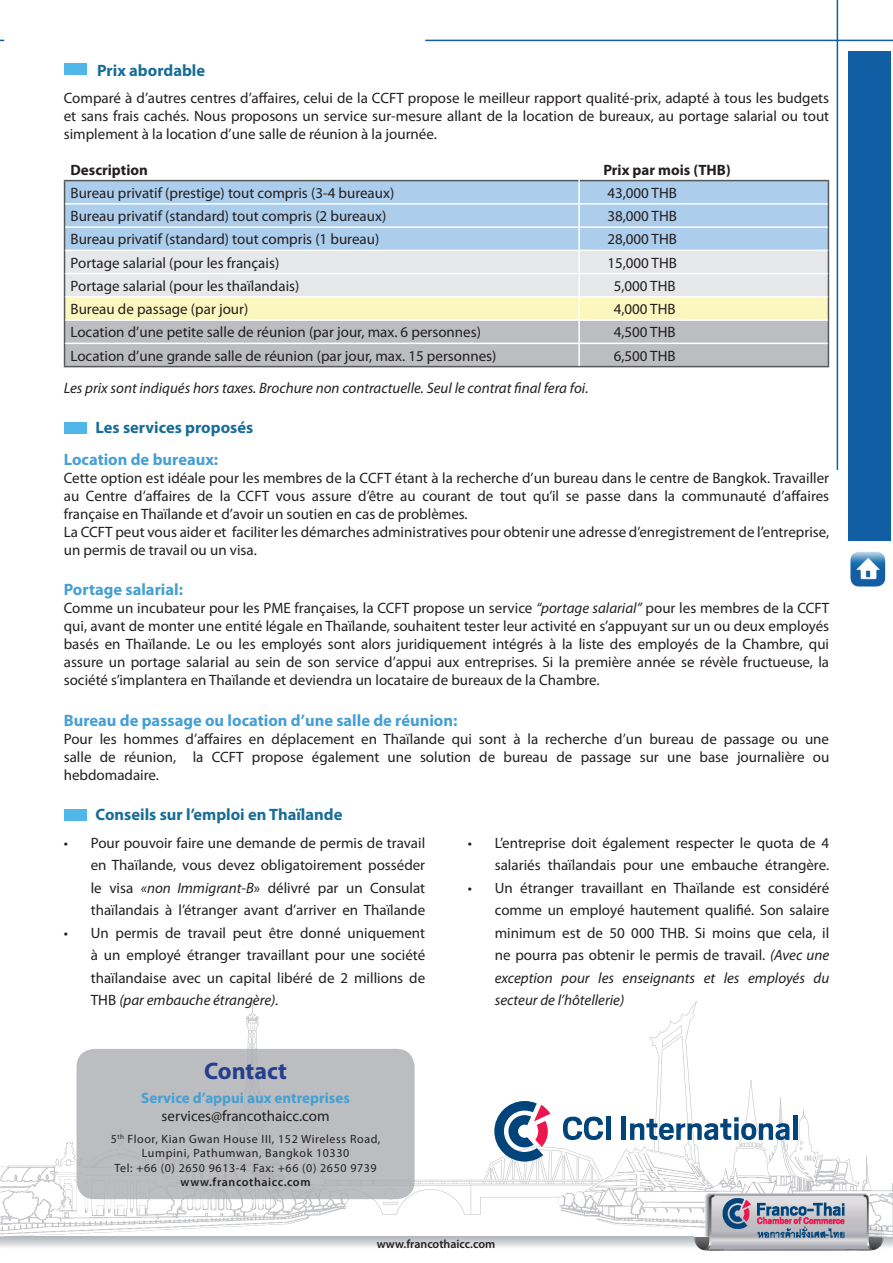
<style>
.page{position:relative;width:893px;height:1263px;background:#fff}
.page>*{position:absolute;margin:0;border:0;box-sizing:border-box;transform-origin:0 0}
.t1{font:700 24px "Myriad Pro";color:#253f8e}
.t2{font:700 16.5px "Myriad Pro";color:#459fd3}
.t3{font:700 16.5px "Myriad Pro";color:#186d98}
.t4{font:15px/22.5px "Myriad Pro";color:#231f20;text-align:justify}
.t5{font:italic 15px "Myriad Pro";color:#231f20}
.t6{font:700 15px "Myriad Pro";color:#459fd3}
.t7{font:700 15px "Myriad Pro";color:#231f20}
.t8{font:12px "Myriad Pro";letter-spacing:.05em;color:#231f20}
.t9{font:600 12px "Myriad Pro";color:#231f20}
.t10{font:600 12px "Myriad Pro";letter-spacing:.05em;color:#231f20}
.s1{font-style:italic}
</style>
<div class="page">
<div style="left:64px;top:64px;width:23px;height:11px;background:#50b7e8"></div>
<div style="left:64px;top:422px;width:23px;height:11px;background:#50b7e8"></div>
<div style="left:64px;top:809px;width:23px;height:11px;background:#50b7e8"></div>
<img style="left:850px;top:552px;width:35px;height:34px">
<svg style="left:64px;top:181px;width:765px;height:186px;background:#c7d3d9"></svg>
<hr style="left:579px;top:366px;width:250px;height:1px;background:#57585a">
<hr style="left:578px;top:181px;width:2px;height:22px;background:#fff">
<hr style="left:65px;top:203px;width:514px;height:2px;background:#fff">
<hr style="left:579px;top:203px;width:249px;height:2px;background:#fff">
<hr style="left:578px;top:205px;width:2px;height:21px;background:#fff">
<hr style="left:65px;top:226px;width:514px;height:2px;background:#fff">
<hr style="left:579px;top:226px;width:249px;height:2px;background:#fff">
<hr style="left:578px;top:228px;width:2px;height:22px;background:#fff">
<hr style="left:65px;top:250px;width:514px;height:1px;background:#fff">
<hr style="left:579px;top:250px;width:249px;height:1px;background:#fff">
<hr style="left:578px;top:251px;width:2px;height:22px;background:#fff">
<hr style="left:65px;top:273px;width:514px;height:1px;background:#fff">
<hr style="left:579px;top:273px;width:249px;height:1px;background:#fff">
<hr style="left:578px;top:274px;width:2px;height:22px;background:#fff">
<hr style="left:65px;top:296px;width:514px;height:2px;background:#fff">
<hr style="left:579px;top:296px;width:249px;height:2px;background:#fff">
<hr style="left:578px;top:298px;width:2px;height:21px;background:#fff">
<hr style="left:65px;top:319px;width:514px;height:2px;background:#fff">
<hr style="left:579px;top:319px;width:249px;height:2px;background:#fff">
<hr style="left:578px;top:321px;width:2px;height:22px;background:#fff">
<hr style="left:65px;top:343px;width:514px;height:1px;background:#fff">
<hr style="left:579px;top:343px;width:249px;height:1px;background:#fff">
<hr style="left:578px;top:344px;width:2px;height:22px;background:#fff">
<hr style="left:64px;top:180px;width:514px;height:1px;background:#57585a">
<hr style="left:580px;top:180px;width:249px;height:1px;background:#57585a">
<div style="left:848px;top:51px;width:43px;height:489px;background:#115ea5"></div>
<hr style="left:837px;top:0;width:1px;height:470px;background:#115ea5">
<hr style="left:425px;top:40px;width:468px;height:1px;background:#115ea5">
<svg style="left:0;top:1001px;width:877px;height:249px"></svg>
<p class="t3" style="left:97px;top:60px;width:110px">Prix abordable</p>
<p class="t4" style="left:64px;top:89px;width:767px;line-height:18px">Comparé à d’autres centres d’affaires, celui de la CCFT propose le meilleur rapport qualité-prix, adapté à tous les budgets et sans frais cachés. Nous proposons un service sur-mesure allant de la location de bureaux, au portage salarial ou tout simplement à la location d’une salle de réunion à la journée.</p>
<p class="t7" style="left:71px;top:160px;width:79px">Description</p>
<p class="t7" style="left:603px;top:160px;width:129px">Prix par mois (THB)</p>
<p class="t4" style="left:71px;top:181px;width:325px">Bureau privatif (prestige) tout compris (3-4 bureaux)</p>
<p class="t4" style="left:607px;top:181px;width:71px">43,000 THB</p>
<p class="t4" style="left:71px;top:205px;width:317px">Bureau privatif (standard) tout compris (2 bureaux)</p>
<p class="t4" style="left:607px;top:205px;width:71px">38,000 THB</p>
<p class="t4" style="left:71px;top:228px;width:310px">Bureau privatif (standard) tout compris (1 bureau)</p>
<p class="t4" style="left:607px;top:228px;width:71px">28,000 THB</p>
<p class="t4" style="left:71px;top:251px;width:210px">Portage salarial (pour les français)</p>
<p class="t4" style="left:607px;top:251px;width:71px">15,000 THB</p>
<p class="t4" style="left:71px;top:274px;width:230px">Portage salarial (pour les thaïlandais)</p>
<p class="t4" style="left:614px;top:274px;width:63px">5,000 THB</p>
<p class="t4" style="left:71px;top:298px;width:179px">Bureau de passage (par jour)</p>
<p class="t4" style="left:614px;top:298px;width:63px">4,000 THB</p>
<p class="t4" style="left:71px;top:321px;width:412px">Location d’une petite salle de réunion (par jour, max. 6 personnes)</p>
<p class="t4" style="left:614px;top:321px;width:63px">4,500 THB</p>
<p class="t4" style="left:71px;top:344px;width:427px">Location d’une grande salle de réunion (par jour, max. 15 personnes)</p>
<p class="t4" style="left:614px;top:344px;width:63px">6,500 THB</p>
<p class="t5" style="left:64px;top:379px;width:526px">Les prix sont indiqués hors taxes. Brochure non contractuelle. Seul le contrat final fera foi.</p>
<p class="t3" style="left:96px;top:417px;width:159px">Les services proposés</p>
<p class="t2" style="left:64px;top:449px;width:156px">Location de bureaux:</p>
<p class="t4" style="left:64px;top:469px;width:767px;line-height:18px">Cette option est idéale pour les membres de la CCFT étant à la recherche d’un bureau dans le centre de Bangkok. Travailler au Centre d’affaires de la CCFT vous assure d’être au courant de tout qu’il se passe dans la communauté d’affaires française en Thaïlande et d’avoir un soutien en cas de problèmes.</p>
<p class="t4" style="left:64px;top:523px;width:767px;line-height:18px">La CCFT peut vous aider et faciliter les démarches administratives pour obtenir une adresse d’enregistrement de l’entreprise, un permis de travail ou un visa.</p>
<p class="t2" style="left:64px;top:579px;width:121px">Portage salarial:</p>
<p class="t4" style="left:64px;top:599px;width:767px;line-height:18px">Comme un incubateur pour les PME françaises, la CCFT propose un service <span class="s1">“portage salarial”</span> pour les membres de la CCFT qui, avant de monter une entité légale en Thaïlande, souhaitent tester leur activité en s’appuyant sur un ou deux employés basés en Thaïlande. Le ou les employés sont alors juridiquement intégrés à la liste des employés de la Chambre, qui assure un portage salarial au sein de son service d’appui aux entreprises. Si la première année se révèle fructueuse, la société s’implantera en Thaïlande et deviendra un locataire de bureaux de la Chambre.</p>
<p class="t2" style="left:64px;top:710px;width:395px">Bureau de passage ou location d’une salle de réunion:</p>
<p class="t4" style="left:64px;top:730px;width:767px;line-height:18px">Pour les hommes d’affaires en déplacement en Thaïlande qui sont à la recherche d’un bureau de passage ou une salle de réunion, la CCFT propose également une solution de bureau de passage sur une base journalière ou hebdomadaire.</p>
<p class="t3" style="left:96px;top:804px;width:248px">Conseils sur l’emploi en Thaïlande</p>
<p class="t4" style="left:91px;top:831px;width:336px;text-indent:-27px">• Pour pouvoir faire une demande de permis de travail en Thaïlande, vous devez obligatoirement posséder le visa <span class="s1">«non Immigrant-B</span>» délivré par un Consulat thaïlandais à l’étranger avant d’arriver en Thaïlande</p>
<p class="t4" style="left:91px;top:921px;width:336px;text-indent:-27px">• Un permis de travail peut être donné uniquement à un employé étranger travaillant pour une société thaïlandaise avec un capital libéré de 2 millions de THB <span class="s1">(par embauche étrangère).</span></p>
<p class="t1" style="left:204px;top:1055px;width:85px">Contact</p>
<p class="t6" style="left:141px;top:1088px;width:210px">Service d’appui aux entreprises</p>
<p class="t4" style="left:162px;top:1104px;width:169px">services@francothaicc.com</p>
<p class="t8" style="left:111px;top:1131px;width:271px">5<sup>th</sup> Floor, Kian Gwan House III, 152 Wireless Road,</p>
<p class="t8" style="left:142px;top:1146px;width:209px">Lumpini, Pathumwan, Bangkok 10330</p>
<p class="t8" style="left:114px;top:1160px;width:264px">Tel: +66 (0) 2650 9613-4 Fax: +66 (0) 2650 9739</p>
<p class="t10" style="left:181px;top:1174px;width:131px">www.francothaicc.com</p>
<p class="t4" style="left:468px;top:831px;width:363px;text-align:right">• L’entreprise doit également respecter le quota de 4 salariés thaïlandais pour une embauche étrangère.</p>
<p class="t4" style="left:495px;top:876px;width:336px;text-indent:-27px">• Un étranger travaillant en Thaïlande est considéré comme un employé hautement qualifié. Son salaire minimum est de 50 000 THB. Si moins que cela, il ne pourra pas obtenir le permis de travail. <span class="s1">(Avec une exception pour les enseignants et les employés du secteur de l’hôtellerie)</span></p>
<p class="t9" style="left:377px;top:1236px;width:120px">www.francothaicc.com</p>
</div>
